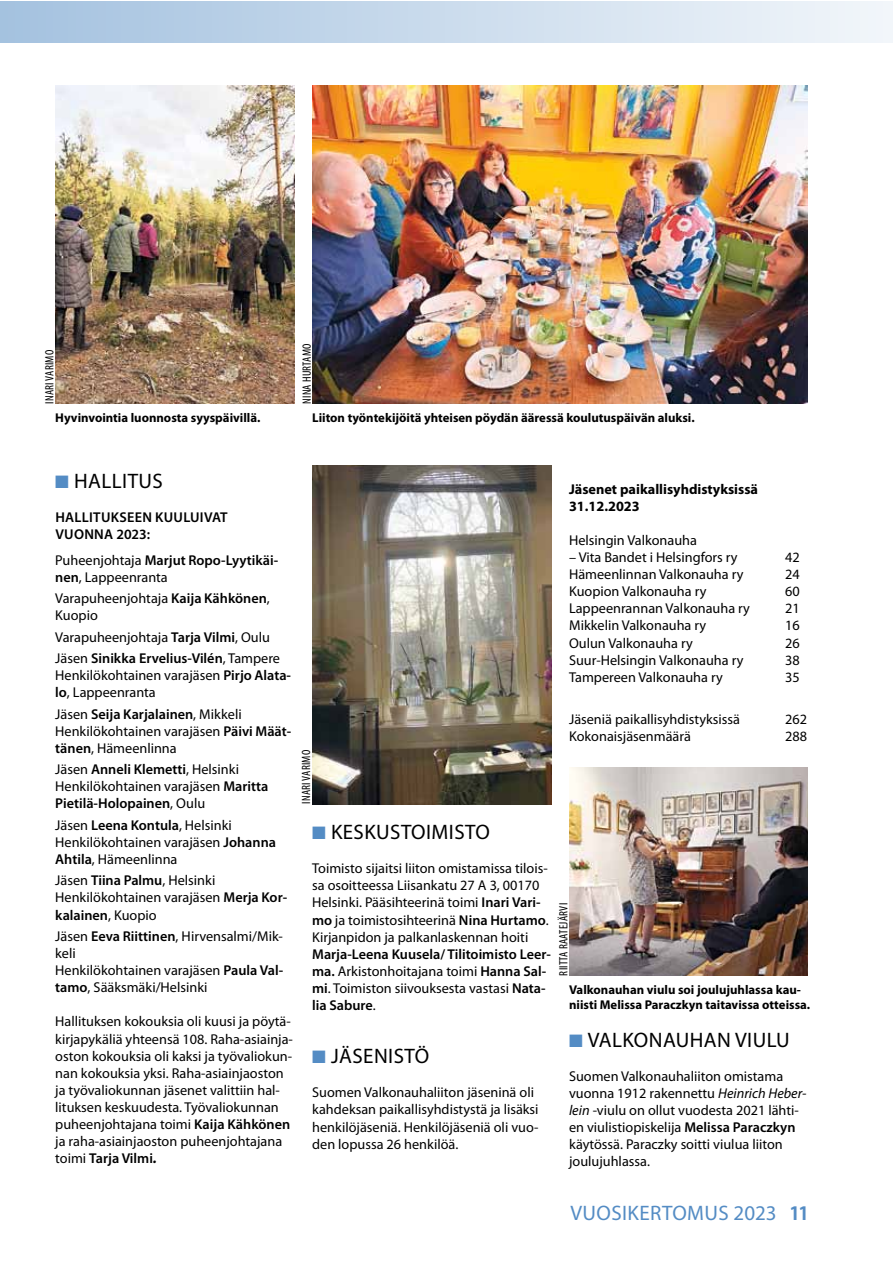
<style>
.page{position:relative;width:893px;height:1263px;background:#fff}
.page>*{position:absolute;margin:0;border:0;box-sizing:border-box;transform-origin:0 0}
.t1{font:21px "Myriad Pro";letter-spacing:.02em;color:#000}
.t2{font:21px "Myriad Pro";letter-spacing:.02em;color:#548cc4}
.t3{font:14.25px/17.1px "Myriad Pro";color:#000}
.t4{font:600 14.25px/17.1px "Myriad Pro";color:#000}
.t5{font:700 14.25px/17.1px "Myriad Pro";color:#000}
.t6{font:600 14.25px/17.1px "Myriad Pro";letter-spacing:.02em;color:#000}
.t7{font:700 12.75px/15px "Myriad Pro";color:#000}
.t8{font:condensed 12px "Myriad Pro";letter-spacing:.02em;color:#000}
.s1{font-weight:600}
.s2{font-weight:700;font-style:italic}
.s3{font-weight:400}
.s4{font-style:italic}
.s5{font-weight:700;font-stretch:condensed}
</style>
<div class="page">
<div style="left:0;top:1px;width:892px;height:42px;background:linear-gradient(to right,#a3c1df,#f2f6fa)"></div>
<img style="left:55px;top:85px;width:239px;height:319px">
<img style="left:312px;top:85px;width:496px;height:319px">
<img style="left:312px;top:465px;width:239px;height:339px">
<img style="left:569px;top:767px;width:239px;height:209px">
<p class="t8" style="left:42px;top:404px;width:55px;rotate:-90deg">INARI VARIMO</p>
<p class="t8" style="left:300px;top:404px;width:62px;rotate:-90deg">NINA HURTAMO</p>
<p class="t7" style="left:55px;top:409px;width:207px">Hyvinvointia luonnosta syyspäivillä.</p>
<p class="t7" style="left:312px;top:410px;width:384px">Liiton työntekijöitä yhteisen pöydän ääressä koulutuspäivän aluksi.</p>
<h1 class="t1" style="left:74px;top:468px;width:90px">HALLITUS</h1>
<p class="t6" style="left:55px;top:508px;width:174px">HALLITUKSEEN KUULUIVAT<br>VUONNA 2023:</p>
<p class="t3" style="left:55px;top:551px;width:224px">Puheenjohtaja <span class="s1">Marjut Ropo-Lyytikäi&shy;nen</span>, Lappeenranta</p>
<p class="t3" style="left:55px;top:590px;width:216px">Varapuheenjohtaja <span class="s1">Kaija Kähkönen</span>,<br>Kuopio</p>
<p class="t3" style="left:55px;top:626px;width:226px;line-height:21.3px">Varapuheenjohtaja <span class="s1">Tarja Vilmi</span>, Oulu<br>Jäsen <span class="s1">Sinikka Ervelius-Vilén</span>, Tampere</p>
<p class="t3" style="left:55px;top:667px;width:237px">Henkilökohtainen varajäsen <span class="s1">Pirjo Alata&shy;lo</span>, Lappeenranta</p>
<p class="t3" style="left:55px;top:705px;width:237px">Jäsen <span class="s1">Seija Karjalainen</span>, Mikkeli<br>Henkilökohtainen varajäsen <span class="s1">Päivi Määt&shy;tänen</span>, Hämeenlinna</p>
<p class="t3" style="left:55px;top:761px;width:215px">Jäsen <span class="s1">Anneli Klemetti</span>, Helsinki<br>Henkilökohtainen varajäsen <span class="s1">Maritta<br>Pietilä-Holopainen</span>, Oulu</p>
<p class="t3" style="left:55px;top:816px;width:222px">Jäsen <span class="s1">Leena Kontula</span>, Helsinki<br>Henkilökohtainen varajäsen <span class="s1">Johanna<br>Ahtila</span>, Hämeenlinna</p>
<p class="t3" style="left:55px;top:872px;width:233px">Jäsen <span class="s1">Tiina Palmu</span>, Helsinki<br>Henkilökohtainen varajäsen <span class="s1">Merja Kor&shy;kalainen</span>, Kuopio</p>
<p class="t3" style="left:55px;top:927px;width:229px">Jäsen <span class="s1">Eeva Riittinen</span>, Hirvensalmi/Mik&shy;keli<br>Henkilökohtainen varajäsen <span class="s1">Paula Val&shy;tamo</span>, Sääksmäki/Helsinki</p>
<p class="t3" style="left:55px;top:1013px;width:239px">Hallituksen kokouksia oli kuusi ja pöytä&shy;kirjapykäliä yhteensä 108. Raha-asiainja&shy;oston kokouksia oli kaksi ja työvaliokun&shy;nan kokouksia yksi. Raha-asiainjaoston ja työvaliokunnan jäsenet valittiin hal&shy;lituksen keskuudesta. Työvaliokunnan puheenjohtajana toimi <span class="s1">Kaija Kähkönen </span>ja raha-asiainjaoston puheenjohtajana toimi <span class="s1">Tarja Vilmi</span><span class="s2">.</span></p>
<p class="t8" style="left:299px;top:804px;width:55px;rotate:-90deg">INARI VARIMO</p>
<p class="t5" style="left:569px;top:480px;width:191px">Jäsenet paikallisyhdistyksissä<br>31.12.2023</p>
<p class="t3" style="left:569px;top:531px;width:129px">Helsingin Valkonauha</p>
<p class="t3" style="left:569px;top:548px;width:170px">– Vita Bandet i Helsingfors ry</p>
<p class="t3" style="left:785px;top:548px;width:16px">42</p>
<p class="t3" style="left:569px;top:565px;width:176px">Hämeenlinnan Valkonauha ry</p>
<p class="t3" style="left:785px;top:565px;width:16px">24</p>
<p class="t3" style="left:569px;top:583px;width:139px">Kuopion Valkonauha ry</p>
<p class="t3" style="left:785px;top:583px;width:16px">60</p>
<p class="t3" style="left:569px;top:600px;width:182px">Lappeenrannan Valkonauha ry</p>
<p class="t3" style="left:785px;top:600px;width:16px">21</p>
<p class="t3" style="left:569px;top:617px;width:139px">Mikkelin Valkonauha ry</p>
<p class="t3" style="left:785px;top:617px;width:16px">16</p>
<p class="t3" style="left:569px;top:634px;width:125px">Oulun Valkonauha ry</p>
<p class="t3" style="left:785px;top:634px;width:16px">26</p>
<p class="t3" style="left:569px;top:651px;width:176px">Suur-Helsingin Valkonauha ry</p>
<p class="t3" style="left:785px;top:651px;width:16px">38</p>
<p class="t3" style="left:569px;top:668px;width:155px">Tampereen Valkonauha ry</p>
<p class="t3" style="left:785px;top:668px;width:16px">35</p>
<p class="t3" style="left:569px;top:710px;width:172px">Jäseniä paikallisyhdistyksissä</p>
<p class="t3" style="left:785px;top:710px;width:23px">262</p>
<p class="t3" style="left:569px;top:727px;width:123px">Kokonaisjäsenmäärä</p>
<p class="t3" style="left:785px;top:727px;width:23px">288</p>
<h1 class="t1" style="left:331px;top:819px;width:160px">KESKUSTOIMISTO</h1>
<p class="t3" style="left:312px;top:860px;width:238px">Toimisto sijaitsi liiton omistamissa tilois&shy;sa osoitteessa Liisankatu 27 A 3, 00170<br>Helsinki. Pääsihteerinä toimi <span class="s1">Inari Vari&shy;mo</span> ja toimistosihteerinä <span class="s1">Nina Hurtamo</span>.<br>Kirjanpidon ja palkanlaskennan hoiti</p>
<p class="t4" style="left:312px;top:945px;width:240px">Marja-Leena Kuusela/ Tilitoimisto Leer&shy;ma. <span class="s3">Arkistonhoitajana toimi</span> Hanna Sal&shy;mi<span class="s3">. Toimiston siivouksesta vastasi</span> Nata&shy;lia Sabure<span class="s3">.</span></p>
<h1 class="t1" style="left:331px;top:1043px;width:100px">JÄSENISTÖ</h1>
<p class="t3" style="left:312px;top:1084px;width:228px">Suomen Valkonauhaliiton jäseninä oli kahdeksan paikallisyhdistystä ja lisäksi henkilöjäseniä. Henkilöjäseniä oli vuo&shy;den lopussa 26 henkilöä.</p>
<p class="t8" style="left:556px;top:975px;width:74px;rotate:-90deg">RIITTA RAATEJÄRVI</p>
<p class="t7" style="left:569px;top:982px;width:243px">Valkonauhan viulu soi joulujuhlassa kau&shy;niisti Melissa Paraczkyn taitavissa otteissa.</p>
<h1 class="t1" style="left:588px;top:1027px;width:203px">VALKONAUHAN VIULU</h1>
<p class="t3" style="left:569px;top:1067px;width:239px">Suomen Valkonauhaliiton omistama vuonna 1912 rakennettu <span class="s4">Heinrich Heber&shy;lein</span> -viulu on ollut vuodesta 2021 lähti&shy;en viulistiopiskelija <span class="s1">Melissa Paraczkyn </span>käytössä. Paraczky soitti viulua liiton joulujuhlassa.</p>
<h1 class="t2" style="left:570px;top:1200px;width:239px">VUOSIKERTOMUS 2023 <span class="s5">11</span></h1>
</div>
